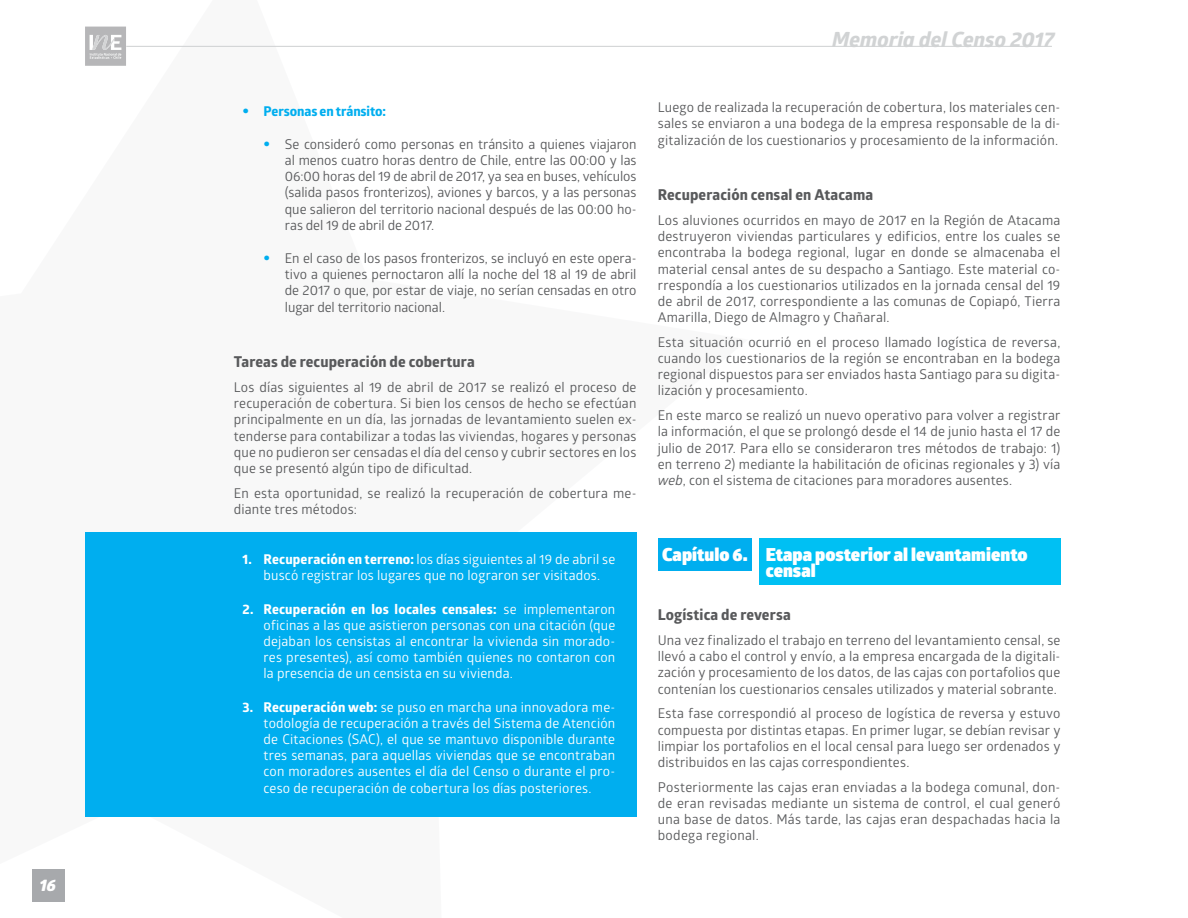
<style>
.page{position:relative;width:1188px;height:918px;background:#fff}
.page>*{position:absolute;margin:0;border:0;box-sizing:border-box;transform-origin:0 0}
.t1{font:italic 700 21px "Globerx";color:#d1d3d4}
.t2{font:900 18px/16.2px "Glober";letter-spacing:.005em;color:#fff}
.t3{font:italic 800 16.5px "Glober";color:#fff}
.t4{font:700 15px "Globerx";letter-spacing:.01em;color:#58595b}
.t5{font:13.5px/16.2px "Glober";letter-spacing:.01em;color:#58595b;text-align:justify}
.t6{font:13.5px/16.2px "Glober";letter-spacing:.01em;color:#fff;text-align:justify}
.t7{font:700 13.5px "Globerx";letter-spacing:.015em;color:#fff}
.t8{font:700 13.5px "Globerx";letter-spacing:-.005em;color:#00aeef}
.s1{font-family:"Glober";font-weight:800;font-size:18px}
.s2{font-weight:800;font-size:18px;color:#00aeef}
.s3{font-family:"Globerx";font-weight:700}
.s4{font-family:"Glober";font-weight:400}
.s5{font-style:italic}
</style>
<div class="page">
<hr style="left:126px;top:46px;width:926px;height:1px;background:#d1d3d4">
<svg style="left:85px;top:27px;width:41px;height:39px;background:#c2c2c3"></svg>
<div style="left:658px;top:538px;width:94px;height:32px;background:#00aeef"></div>
<div style="left:759px;top:538px;width:301px;height:47px;background:#00c0f3"></div>
<div style="left:85px;top:533px;width:552px;height:284px;background:#00aeef"></div>
<p class="t3" style="left:40px;top:873px;width:18px">16</p>
<h1 class="t1" style="left:832px;top:24px;width:224px">Memoria del Censo 2017</h1>
<p class="t8" style="left:242px;top:101px;width:145px"><span class="s1">•</span> Personas en tránsito:</p>
<p class="t5" style="left:285px;top:135px;width:353px;text-indent:-21px"><span class="s2">•</span> Se consideró como personas en tránsito a quienes viajaron al menos cuatro horas dentro de Chile, entre las 00:00 y las 06:00 horas del 19 de abril de 2017, ya sea en buses, vehículos (salida pasos fronterizos), aviones y barcos, y a las personas que salieron del territorio nacional después de las 00:00 ho&shy;ras del 19 de abril de 2017.</p>
<p class="t5" style="left:285px;top:250px;width:353px;text-indent:-21px"><span class="s2">•</span> En el caso de los pasos fronterizos, se incluyó en este opera&shy;tivo a quienes pernoctaron allí la noche del 18 al 19 de abril de 2017 o que, por estar de viaje, no serían censadas en otro lugar del territorio nacional.</p>
<p class="t4" style="left:234px;top:351px;width:243px">Tareas de recuperación de cobertura</p>
<p class="t5" style="left:234px;top:379px;width:404px">Los días siguientes al 19 de abril de 2017 se realizó el proceso de recuperación de cobertura. Si bien los censos de hecho se efectúan principalmente en un día, las jornadas de levantamiento suelen ex&shy;tenderse para contabilizar a todas las viviendas, hogares y personas que no pudieron ser censadas el día del censo y cubrir sectores en los que se presentó algún tipo de dificultad.</p>
<p class="t5" style="left:234px;top:484px;width:404px">En esta oportunidad, se realizó la recuperación de cobertura me&shy;diante tres métodos:</p>
<p class="t6" style="left:242px;top:551px;width:374px;text-align:center"><span class="s3">1. Recuperación en terreno:</span> los días siguientes al 19 de abril se buscó registrar los lugares que no lograron ser visitados.</p>
<p class="t7" style="left:242px;top:599px;width:374px">2. Recuperación en los locales censales: <span class="s4">se implementaron</span></p>
<p class="t6" style="left:264px;top:616px;width:353px">oficinas a las que asistieron personas con una citación (que dejaban los censistas al encontrar la vivienda sin morado&shy;res presentes), así como también quienes no contaron con la presencia de un censista en su vivienda.</p>
<p class="t6" style="left:264px;top:698px;width:353px;text-indent:-21px"><span class="s3">3. Recuperación web:</span> se puso en marcha una innovadora me&shy;todología de recuperación a través del Sistema de Atención de Citaciones (SAC), el que se mantuvo disponible durante tres semanas, para aquellas viviendas que se encontraban con moradores ausentes el día del Censo o durante el pro&shy;ceso de recuperación de cobertura los días posteriores.</p>
<p class="t5" style="left:658px;top:99px;width:404px">Luego de realizada la recuperación de cobertura, los materiales cen&shy;sales se enviaron a una bodega de la empresa responsable de la di&shy;gitalización de los cuestionarios y procesamiento de la información.</p>
<p class="t4" style="left:658px;top:184px;width:217px">Recuperación censal en Atacama</p>
<p class="t5" style="left:658px;top:212px;width:404px">Los aluviones ocurridos en mayo de 2017 en la Región de Atacama destruyeron viviendas particulares y edificios, entre los cuales se encontraba la bodega regional, lugar en donde se almacenaba el material censal antes de su despacho a Santiago. Este material co&shy;rrespondía a los cuestionarios utilizados en la jornada censal del 19 de abril de 2017, correspondiente a las comunas de Copiapó, Tierra Amarilla, Diego de Almagro y Chañaral.</p>
<p class="t5" style="left:658px;top:333px;width:404px">Esta situación ocurrió en el proceso llamado logística de reversa, cuando los cuestionarios de la región se encontraban en la bodega regional dispuestos para ser enviados hasta Santiago para su digita&shy;lización y procesamiento.</p>
<p class="t5" style="left:658px;top:407px;width:404px">En este marco se realizó un nuevo operativo para volver a registrar la información, el que se prolongó desde el 14 de junio hasta el 17 de julio de 2017. Para ello se consideraron tres métodos de trabajo: 1) en terreno 2) mediante la habilitación de oficinas regionales y 3) vía <span class="s5">web</span>, con el sistema de citaciones para moradores ausentes.</p>
<h2 class="t2" style="left:766px;top:546px;width:263px;text-indent:-104px">Capítulo 6. Etapa posterior al levantamiento censal</h2>
<p class="t4" style="left:658px;top:604px;width:135px">Logística de reversa</p>
<p class="t5" style="left:658px;top:632px;width:404px">Una vez finalizado el trabajo en terreno del levantamiento censal, se llevó a cabo el control y envío, a la empresa encargada de la digitali&shy;zación y procesamiento de los datos, de las cajas con portafolios que contenían los cuestionarios censales utilizados y material sobrante.</p>
<p class="t5" style="left:658px;top:705px;width:404px">Esta fase correspondió al proceso de logística de reversa y estuvo compuesta por distintas etapas. En primer lugar, se debían revisar y limpiar los portafolios en el local censal para luego ser ordenados y distribuidos en las cajas correspondientes.</p>
<p class="t5" style="left:658px;top:778px;width:404px">Posteriormente las cajas eran enviadas a la bodega comunal, don&shy;de eran revisadas mediante un sistema de control, el cual generó una base de datos. Más tarde, las cajas eran despachadas hacia la bodega regional.</p>
</div>
